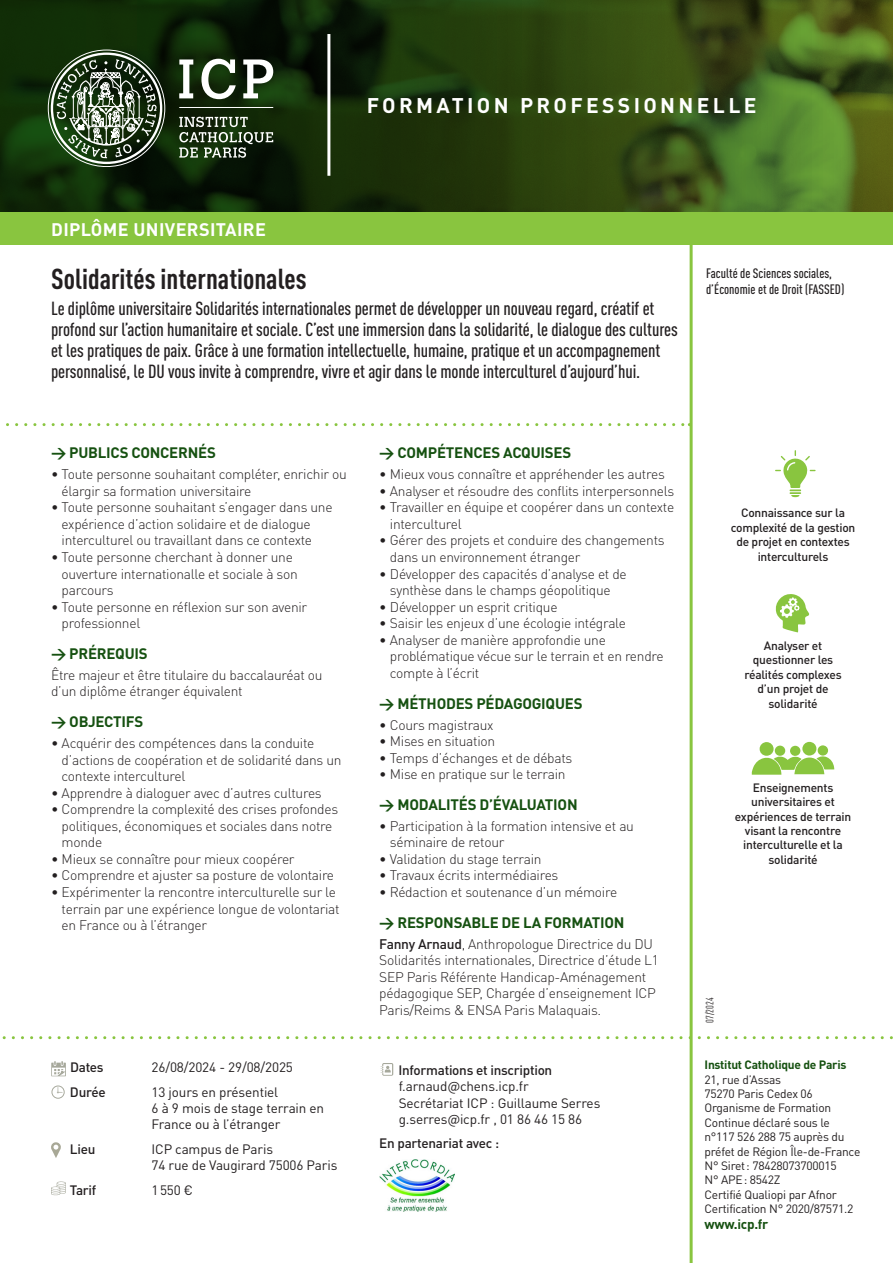
<style>
.page{position:relative;width:893px;height:1263px;background:#fff}
.page>*{position:absolute;margin:0;border:0;box-sizing:border-box;transform-origin:0 0}
.t1{font:700 condensed 28.5px "DINOT";color:#231f20}
.t2{font:700 21px "DINOT";letter-spacing:.16em;color:#fff}
.t3{font:500 condensed 18.75px/21px "DINOT";letter-spacing:-.005em;color:#231f20}
.t4{font:700 18px "DINOT";letter-spacing:.02em;color:#fff}
.t5{font:700 15px "DINOT";letter-spacing:-.015em;color:#165111}
.t6{font:300 13.8px/16.5px "DINOT";letter-spacing:-.02em;color:#231f20}
.t7{font:13.5px/16.2px "DINOT";letter-spacing:-.01em;color:#231f20}
.t8{font:500 13.5px "DINOT";letter-spacing:-.02em;color:#231f20}
.t9{font:500 condensed 13.5px/16.2px "DINOT";color:#231f20}
.t10{font:700 13.5px "DINOT";letter-spacing:-.02em;color:#165111}
.t11{font:500 12px/14.4px "DINOT";letter-spacing:-.02em;color:#231f20;text-align:center}
.t12{font:12px/14.4px "DINOT";letter-spacing:-.02em;color:#231f20}
.t13{font:700 12px "DINOT";letter-spacing:-.02em;color:#165111}
.t14{font:condensed 10.5px "DINOT";color:#231f20}
.s1{font-weight:500}
</style>
<div class="page">
<img style="left:0;top:0;width:893px;height:213px">
<div style="left:0;top:213px;width:893px;height:32px;background:#89c53f"></div>
<hr style="left:690px;top:238px;width:3px;height:1025px;background:#89c53f">
<svg style="left:179px;top:59px;width:14px;height:39px"></svg>
<svg style="left:201px;top:59px;width:35px;height:40px"></svg>
<svg style="left:243px;top:59px;width:30px;height:39px"></svg>
<hr style="left:179px;top:107px;width:94px;height:1px;background:#fff">
<svg style="left:179px;top:117px;width:94px;height:41px;background:#465740"></svg>
<div style="left:51px;top:53px;width:111px;height:111px;border:2px solid #fff;border-radius:50%"></div>
<svg style="left:57px;top:59px;width:100px;height:99px;background:#576952"></svg>
<svg style="left:6px;top:423px;width:684px;height:3px"></svg>
<svg style="left:2px;top:1036px;width:891px;height:3px"></svg>
<svg style="left:51px;top:1061px;width:15px;height:15px"></svg>
<svg style="left:51px;top:1085px;width:14px;height:14px"></svg>
<svg style="left:51px;top:1142px;width:10px;height:16px"></svg>
<svg style="left:51px;top:1181px;width:15px;height:14px"></svg>
<hr style="left:327px;top:34px;width:3px;height:142px;background:#fff">
<svg style="left:381px;top:1063px;width:12px;height:13px"></svg>
<svg style="left:776px;top:594px;width:33px;height:38px"></svg>
<svg style="left:775px;top:450px;width:40px;height:47px"></svg>
<div style="left:802px;top:742px;width:14px;height:14px;background:#89c53f;border-radius:50%"></div>
<div style="left:759px;top:742px;width:15px;height:14px;background:#89c53f;border-radius:50%"></div>
<svg style="left:752px;top:755px;width:82px;height:20px"></svg>
<div style="left:775px;top:746px;width:10px;height:10px;background:#89c53f;border-radius:50%"></div>
<div style="left:817px;top:745px;width:11px;height:11px;background:#89c53f;border-radius:50%"></div>
<div style="left:790px;top:746px;width:11px;height:10px;background:#89c53f;border-radius:50%"></div>
<img style="left:379px;top:1160px;width:75px;height:51px">
<h3 class="t4" style="left:51px;top:218px;width:216px">DIPLÔME UNIVERSITAIRE</h3>
<h2 class="t2" style="left:367px;top:92px;width:391px">FORMATION PROFESSIONNELLE</h2>
<h1 class="t1" style="left:51px;top:262px;width:257px">Solidarités internationales</h1>
<p class="t3" style="left:51px;top:297px;width:628px">Le diplôme universitaire Solidarités internationales permet de développer un nouveau regard, créatif et profond sur l’action humanitaire et sociale. C’est une immersion dans la solidarité, le dialogue des cultures et les pratiques de paix. Grâce à une formation intellectuelle, humaine, pratique et un accompagnement personnalisé, le DU vous invite à comprendre, vivre et agir dans le monde interculturel d’aujourd’hui.</p>
<p class="t5" style="left:51px;top:443px;width:166px">→ PUBLICS CONCERNÉS</p>
<p class="t6" style="left:62px;top:466px;width:287px;text-indent:-11px">• Toute personne souhaitant compléter, enrichir ou élargir sa formation universitaire</p>
<p class="t6" style="left:62px;top:499px;width:272px;text-indent:-11px">• Toute personne souhaitant s’engager dans une expérience d’action solidaire et de dialogue interculturel ou travaillant dans ce contexte</p>
<p class="t6" style="left:62px;top:549px;width:238px;text-indent:-11px">• Toute personne cherchant à donner une ouverture internationalle et sociale à son parcours</p>
<p class="t6" style="left:62px;top:598px;width:247px;text-indent:-11px">• Toute personne en réflexion sur son avenir professionnel</p>
<p class="t5" style="left:51px;top:644px;width:98px">→ PRÉREQUIS</p>
<p class="t6" style="left:51px;top:666px;width:273px">Être majeur et être titulaire du baccalauréat ou d’un diplôme étranger équivalent</p>
<p class="t5" style="left:51px;top:712px;width:94px">→ OBJECTIFS</p>
<p class="t6" style="left:62px;top:735px;width:281px;text-indent:-11px">• Acquérir des compétences dans la conduite d’actions de coopération et de solidarité dans un contexte interculturel</p>
<p class="t6" style="left:51px;top:784px;width:272px">• Apprendre à dialoguer avec d’autres cultures</p>
<p class="t6" style="left:62px;top:801px;width:278px;text-indent:-11px">• Comprendre la complexité des crises profondes politiques, économiques et sociales dans notre monde</p>
<p class="t6" style="left:51px;top:850px;width:245px">• Mieux se connaître pour mieux coopérer</p>
<p class="t6" style="left:51px;top:867px;width:285px">• Comprendre et ajuster sa posture de volontaire</p>
<p class="t6" style="left:62px;top:884px;width:280px;text-indent:-11px">• Expérimenter la rencontre interculturelle sur le terrain par une expérience longue de volontariat en France ou à l’étranger</p>
<p class="t8" style="left:70px;top:1058px;width:35px">Dates</p>
<p class="t7" style="left:152px;top:1059px;width:143px">26/08/2024 - 29/08/2025</p>
<p class="t8" style="left:70px;top:1083px;width:37px">Durée</p>
<p class="t7" style="left:152px;top:1083px;width:174px">13 jours en présentiel<br>6 à 9 mois de stage terrain en<br>France ou à l’étranger</p>
<p class="t8" style="left:70px;top:1140px;width:27px">Lieu</p>
<p class="t7" style="left:152px;top:1141px;width:187px">ICP campus de Paris<br>74 rue de Vaugirard 75006 Paris</p>
<p class="t8" style="left:70px;top:1182px;width:28px">Tarif</p>
<p class="t7" style="left:152px;top:1182px;width:43px">1550 €</p>
<p class="t5" style="left:379px;top:443px;width:193px">→ COMPÉTENCES ACQUISES</p>
<p class="t6" style="left:379px;top:466px;width:287px">• Mieux vous connaître et appréhender les autres</p>
<p class="t6" style="left:379px;top:482px;width:296px">• Analyser et résoudre des conflits interpersonnels</p>
<p class="t6" style="left:390px;top:499px;width:286px;text-indent:-11px">• Travailler en équipe et coopérer dans un contexte interculturel</p>
<p class="t6" style="left:390px;top:532px;width:276px;text-indent:-11px">• Gérer des projets et conduire des changements dans un environnement étranger</p>
<p class="t6" style="left:379px;top:565px;width:249px;text-align:center">• Développer des capacités d’analyse et de synthèse dans le champs géopolitique</p>
<p class="t6" style="left:379px;top:598px;width:180px">• Développer un esprit critique</p>
<p class="t6" style="left:379px;top:615px;width:248px">• Saisir les enjeux d’une écologie intégrale</p>
<p class="t6" style="left:390px;top:631px;width:275px;text-indent:-11px">• Analyser de manière approfondie une problématique vécue sur le terrain et en rendre compte à l’écrit</p>
<p class="t5" style="left:379px;top:693px;width:205px">→ MÉTHODES PÉDAGOGIQUES</p>
<p class="t6" style="left:379px;top:716px;width:116px">• Cours magistraux</p>
<p class="t6" style="left:379px;top:733px;width:117px">• Mises en situation</p>
<p class="t6" style="left:379px;top:749px;width:195px">• Temps d’échanges et de débats</p>
<p class="t6" style="left:379px;top:766px;width:188px">• Mise en pratique sur le terrain</p>
<p class="t5" style="left:379px;top:795px;width:200px">→ MODALITÉS D’ÉVALUATION</p>
<p class="t6" style="left:390px;top:817px;width:246px;text-indent:-11px">• Participation à la formation intensive et au séminaire de retour</p>
<p class="t6" style="left:379px;top:850px;width:164px">• Validation du stage terrain</p>
<p class="t6" style="left:379px;top:867px;width:181px">• Travaux écrits intermédiaires</p>
<p class="t6" style="left:379px;top:884px;width:239px">• Rédaction et soutenance d’un mémoire</p>
<p class="t5" style="left:379px;top:912px;width:247px">→ RESPONSABLE DE LA FORMATION</p>
<p class="t6" style="left:379px;top:935px;width:281px"><span class="s1">Fanny Arnaud</span>, Anthropologue Directrice du DU Solidarités internationales, Directrice d’étude L1<br>SEP Paris Référente Handicap-Aménagement pédagogique SEP, Chargée d’enseignement ICP Paris/Reims &amp; ENSA Paris Malaquais.</p>
<p class="t8" style="left:398px;top:1062px;width:155px">Informations et inscription</p>
<p class="t7" style="left:399px;top:1078px;width:203px">f.arnaud@chens.icp.fr<br>Secrétariat ICP : Guillaume Serres g.serres@icp.fr , 01 86 46 15 86</p>
<p class="t8" style="left:379px;top:1135px;width:121px">En partenariat avec :</p>
<p class="t9" style="left:706px;top:265px;width:140px">Faculté de Sciences sociales, d’Économie et de Droit (FASSED)</p>
<p class="t11" style="left:731px;top:505px;width:126px">Connaissance sur la complexité de la gestion de projet en contextes interculturels</p>
<p class="t11" style="left:744px;top:638px;width:99px">Analyser et questionner les réalités complexes d’un projet de solidarité</p>
<p class="t11" style="left:735px;top:780px;width:118px">Enseignements universitaires et expériences de terrain visant la rencontre interculturelle et la solidarité</p>
<p class="t14" style="left:704px;top:1023px;width:27px;rotate:-90deg">07/2024</p>
<p class="t13" style="left:704px;top:1057px;width:143px">Institut Catholique de Paris</p>
<p class="t12" style="left:704px;top:1072px;width:157px">21, rue d’Assas<br>75270 Paris Cedex 06<br>Organisme de Formation<br>Continue déclaré sous le n°117 526 288 75 auprès du préfet de Région Île-de-France<br>N° Siret: 78428073700015<br>N° APE: 8542Z<br>Certifié Qualiopi par Afnor<br>Certification N° 2020/87571.2</p>
<p class="t10" style="left:704px;top:1215px;width:65px">www.icp.fr</p>
</div>
